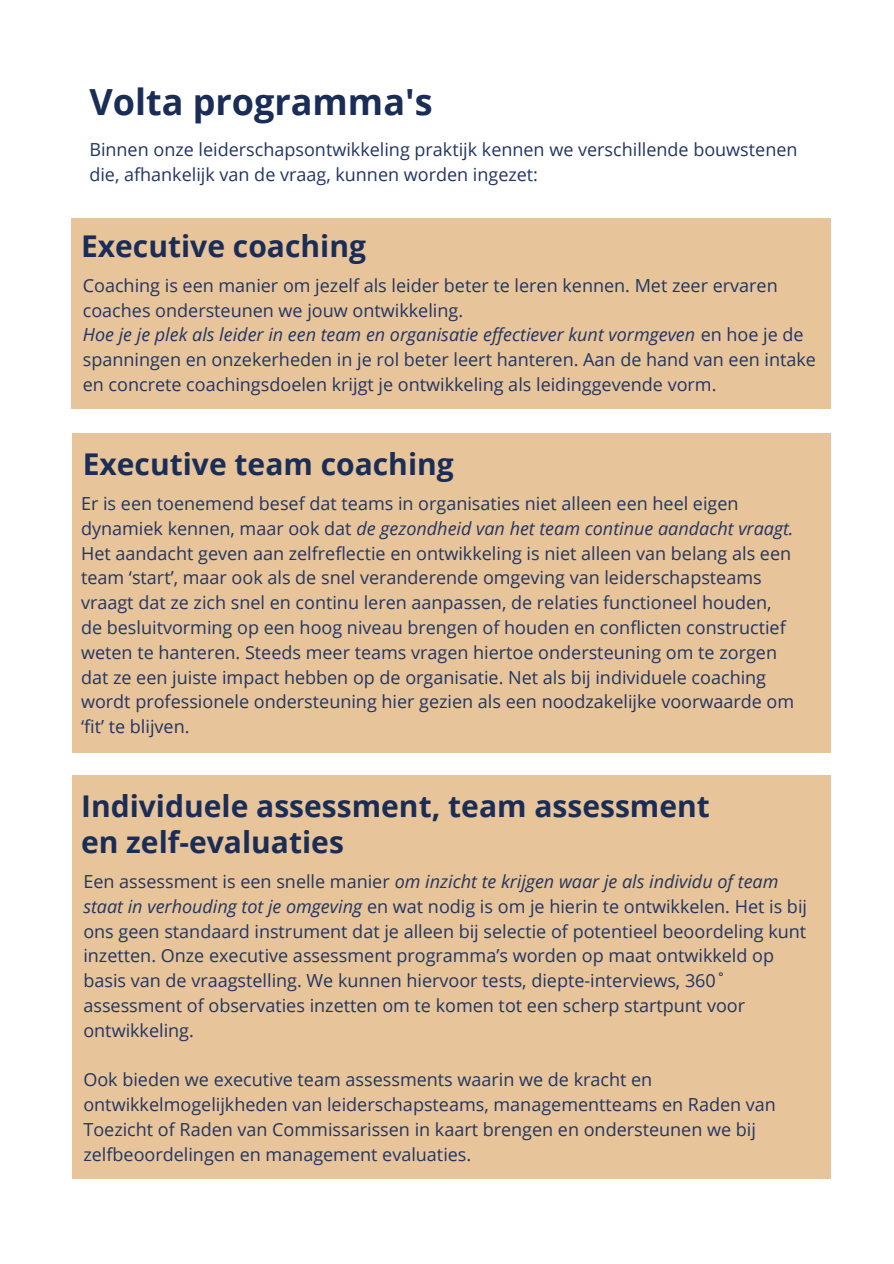
<style>
.page{position:relative;width:894px;height:1264px;background:#fff}
.page>*{position:absolute;margin:0;border:0;box-sizing:border-box;transform-origin:0 0}
.t1{font:700 36px "Open Sans";color:#1a2d57}
.t2{font:700 30px/36px "Open Sans";color:#1a2d57}
.t3{font:18px/24.8px "Open Sans";color:#223563}
.s1{font-style:italic}
</style>
<div class="page">
<div style="left:72px;top:219px;width:758px;height:190px;background:#e7c499"></div>
<div style="left:72px;top:775px;width:758px;height:403px;background:#e7c499"></div>
<div style="left:72px;top:433px;width:758px;height:320px;background:#e7c499"></div>
<p class="t1" style="left:89px;top:76px;width:344px">Volta programma's</p>
<p class="t3" style="left:89px;top:137px;width:709px">Binnen onze leiderschapsontwikkeling praktijk kennen we verschillende bouwstenen die, afhankelijk van de vraag, kunnen worden ingezet:</p>
<h2 class="t2" style="left:81px;top:227px;width:286px">Executive coaching</h2>
<h1 class="t3" style="left:83px;top:272px;width:696px">Coaching is een manier om jezelf als leider beter te leren kennen. Met zeer ervaren coaches ondersteunen we jouw ontwikkeling.</h1>
<p class="t3" style="left:83px;top:322px;width:734px"><span class="s1">Hoe je je plek als leider in een team en organisatie effectiever kunt vormgeven</span> en hoe je de spanningen en onzekerheden in je rol beter leert hanteren. Aan de hand van een intake en concrete coachingsdoelen krijgt je ontwikkeling als leidinggevende vorm.</p>
<h2 class="t2" style="left:83px;top:445px;width:372px">Executive team coaching</h2>
<p class="t3" style="left:81px;top:491px;width:713px">Er is een toenemend besef dat teams in organisaties niet alleen een heel eigen dynamiek kennen, maar ook dat <span class="s1">de gezondheid van het team continue aandacht vraagt.</span></p>
<p class="t3" style="left:81px;top:540px;width:711px">Het aandacht geven aan zelfreflectie en ontwikkeling is niet alleen van belang als een team ‘start’, maar ook als de snel veranderende omgeving van leiderschapsteams vraagt dat ze zich snel en continu leren aanpassen, de relaties functioneel houden,</p>
<p class="t3" style="left:81px;top:614px;width:714px">de besluitvorming op een hoog niveau brengen of houden en conflicten constructief weten te hanteren. Steeds meer teams vragen hiertoe ondersteuning om te zorgen dat ze een juiste impact hebben op de organisatie. Net als bij individuele coaching wordt professionele ondersteuning hier gezien als een noodzakelijke voorwaarde om ‘fit’ te blijven.</p>
<h2 class="t2" style="left:81px;top:787px;width:630px">Individuele assessment, team assessment en zelf-evaluaties</h2>
<p class="t3" style="left:83px;top:868px;width:725px">Een assessment is een snelle manier <span class="s1">om inzicht te krijgen waar je als individu of team staat in verhouding tot je omgeving</span> en wat nodig is om je hierin te ontwikkelen. Het is bij ons geen standaard instrument dat je alleen bij selectie of potentieel beoordeling kunt inzetten. Onze executive assessment programma’s worden op maat ontwikkeld op basis van de vraagstelling. We kunnen hiervoor tests, diepte-interviews, 360˚</p>
<p class="t3" style="left:83px;top:992px;width:663px">assessment of observaties inzetten om te komen tot een scherp startpunt voor ontwikkeling.</p>
<p class="t3" style="left:83px;top:1066px;width:693px">Ook bieden we executive team assessments waarin we de kracht en ontwikkelmogelijkheden van leiderschapsteams, managementteams en Raden van Toezicht of Raden van Commissarissen in kaart brengen en ondersteunen we bij zelfbeoordelingen en management evaluaties.</p>
</div>
